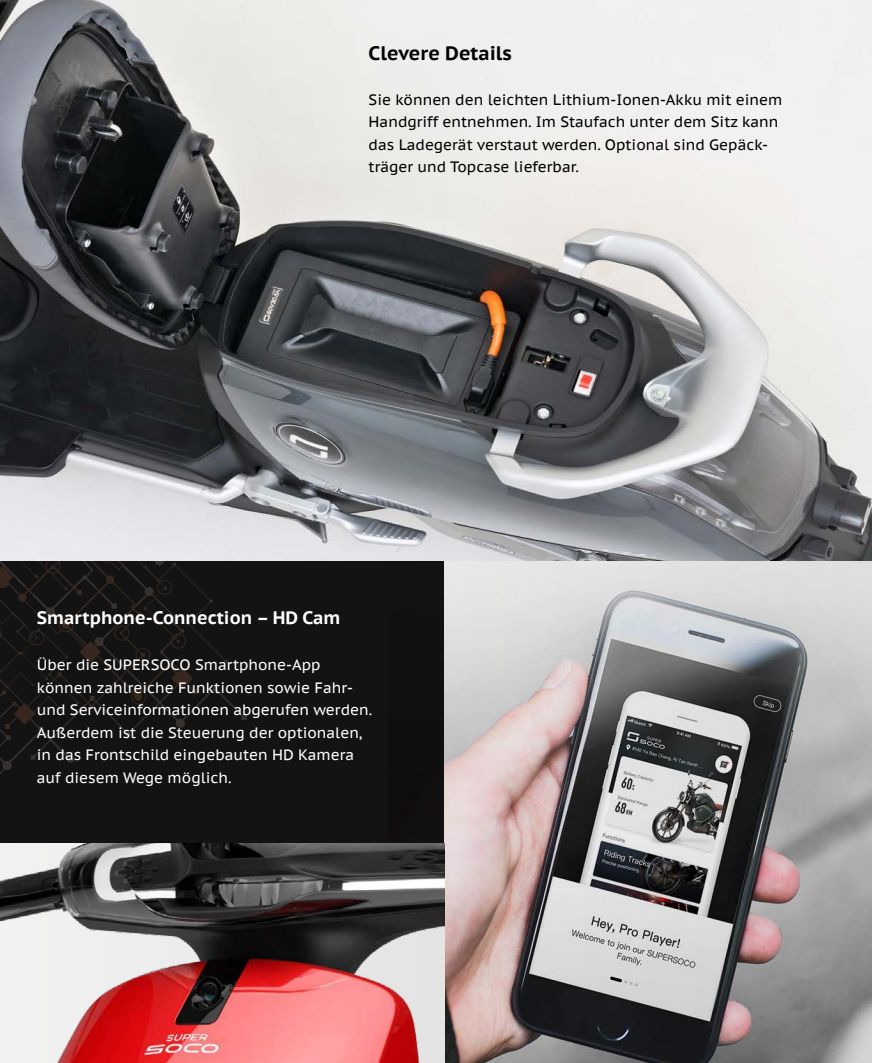
<style>
.page{position:relative;width:872px;height:1063px;background:#131313}
.page>*{position:absolute;margin:0;border:0;box-sizing:border-box;transform-origin:0 0}
.t1{font:700 19.5px "PT Sans Caption";color:#000}
.t2{font:700 18px "PT Sans Caption";color:#fff}
.t3{font:15px/22.5px "PT Sans Caption";color:#fff}
.t4{font:15px/22.5px "PT Sans Caption";color:#000}
</style>
<div class="page">
<img style="left:0;top:561px;width:247px;height:213px">
<img style="left:0;top:0;width:872px;height:561px">
<img style="left:444px;top:561px;width:428px;height:502px">
<img style="left:0;top:843px;width:445px;height:220px">
<h1 class="t1" style="left:369px;top:40px;width:145px">Clevere Details</h1>
<p class="t4" style="left:369px;top:88px;width:415px">Sie können den leichten Lithium-Ionen-Akku mit einem Handgriff entnehmen. Im Staufach unter dem Sitz kann das Ladegerät verstaut werden. Optional sind Gepäck&shy;träger und Topcase lieferbar.</p>
<p class="t2" style="left:37px;top:605px;width:305px">Smartphone-Connection – HD Cam</p>
<p class="t3" style="left:37px;top:653px;width:337px">Über die SUPERSOCO Smartphone-App können zahlreiche Funktionen sowie Fahr&shy;und Serviceinformationen abgerufen werden.<br>Außerdem ist die Steuerung der optionalen, in das Frontschild eingebauten HD Kamera auf diesem Wege möglich.</p>
</div>
